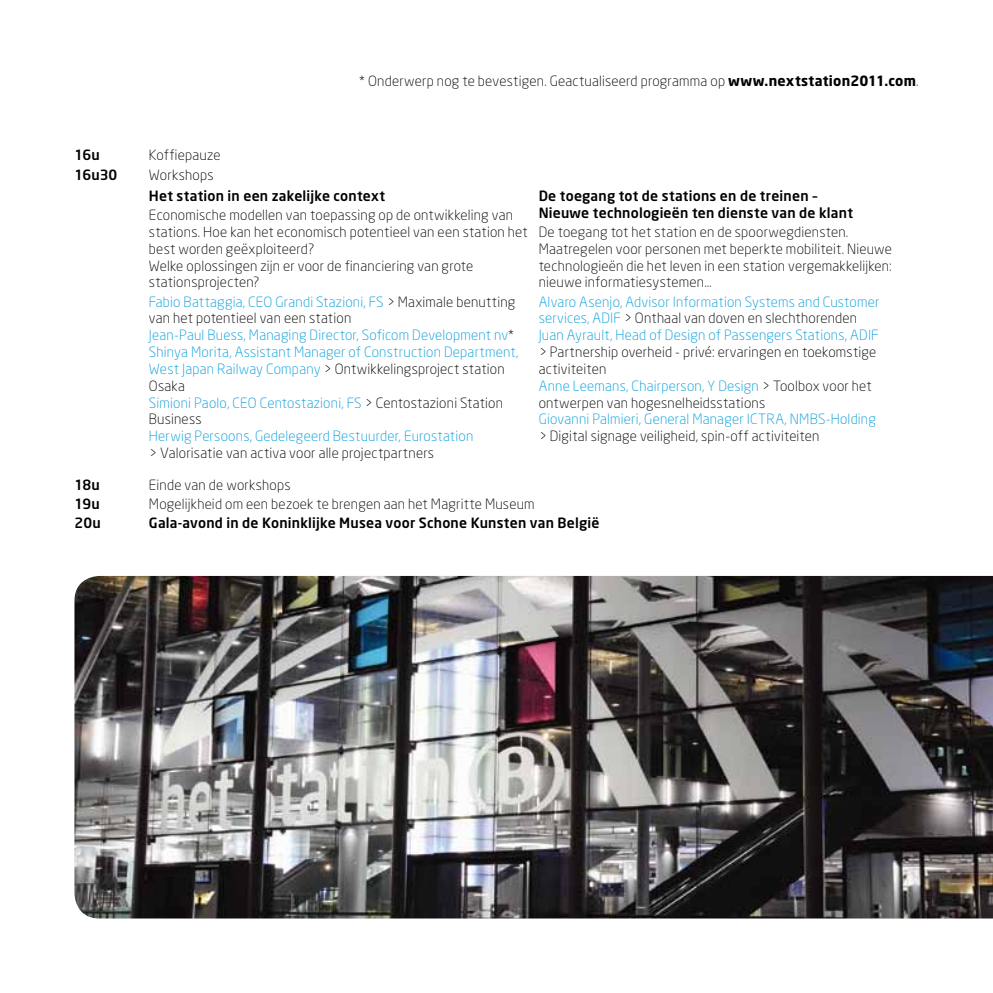
<style>
.page{position:relative;width:993px;height:993px;background:#fff}
.page>*{position:absolute;margin:0;border:0;box-sizing:border-box;transform-origin:0 0}
.t1{font:300 14px/16.8px "Neo Sans";letter-spacing:.015em;color:#000}
.t2{font:300 14px/16.8px "Neo Sans";letter-spacing:.015em;color:#009cda}
.t3{font:500 14px/16.8px "Neo Sans";letter-spacing:.015em;color:#000}
.s1{font-weight:700}
.s2{color:#000}
.s3{color:#009cda}
</style>
<div class="page">
<img style="left:74px;top:575px;width:918px;height:343px">
<p class="t1" style="left:359px;top:72px;width:560px">* Onderwerp nog te bevestigen. Geactualiseerd programma op <span class="s1">www.nextstation2011.com</span>.</p>
<p class="t3" style="left:74px;top:146px;width:27px">16u</p>
<p class="t1" style="left:149px;top:147px;width:73px">Koffiepauze</p>
<p class="t3" style="left:74px;top:166px;width:44px">16u30</p>
<p class="t1" style="left:149px;top:166px;width:66px">Workshops</p>
<p class="t3" style="left:149px;top:187px;width:238px">Het station in een zakelijke context</p>
<p class="t1" style="left:149px;top:206px;width:380px">Economische modellen van toepassing op de ontwikkeling van stations. Hoe kan het economisch potentieel van een station het best worden geëxploiteerd?<br>Welke oplossingen zijn er voor de financiering van grote stationsprojecten?</p>
<p class="t2" style="left:149px;top:293px;width:371px">Fabio Battaggia, CEO Grandi Stazioni, FS <span class="s2">&gt; Maximale benutting van het potentieel van een station<br></span>Jean-Paul Buess, Managing Director, Soficom Development nv<span class="s2">* </span>Shinya Morita, Assistant Manager of Construction Department, West Japan Railway Company <span class="s2">&gt; Ontwikkelingsproject station Osaka<br></span>Simioni Paolo, CEO Centostazioni, FS <span class="s2">&gt; Centostazioni Station Business</span></p>
<p class="t2" style="left:149px;top:427px;width:326px">Herwig Persoons, Gedelegeerd Bestuurder, Eurostation</p>
<p class="t1" style="left:149px;top:444px;width:286px">&gt; Valorisatie van activa voor alle projectpartners</p>
<p class="t3" style="left:538px;top:187px;width:316px">De toegang tot de stations en de treinen –<br>Nieuwe technologieën ten dienste van de klant</p>
<p class="t1" style="left:538px;top:223px;width:355px">De toegang tot het station en de spoorwegdiensten.<br>Maatregelen voor personen met beperkte mobiliteit. Nieuwe technologieën die het leven in een station vergemakkelijken: nieuwe informatiesystemen…</p>
<p class="t2" style="left:538px;top:293px;width:342px">Alvaro Asenjo, Advisor Information Systems and Customer services, ADIF <span class="s2">&gt; Onthaal van doven en slechthorenden<br></span>Juan Ayrault, Head of Design of Passengers Stations, ADIF</p>
<p class="t1" style="left:538px;top:343px;width:339px">&gt; Partnership overheid - privé: ervaringen en toekomstige activiteiten<br><span class="s3">Anne Leemans, Chairperson, Y Design</span> &gt; Toolbox voor het ontwerpen van hogesnelheidsstations</p>
<p class="t2" style="left:538px;top:410px;width:338px">Giovanni Palmieri, General Manager ICTRA, NMBS-Holding</p>
<p class="t1" style="left:538px;top:427px;width:282px">&gt; Digital signage veiligheid, spin-off activiteiten</p>
<p class="t3" style="left:74px;top:475px;width:27px">18u</p>
<p class="t1" style="left:149px;top:476px;width:143px">Einde van de workshops</p>
<p class="t3" style="left:74px;top:495px;width:27px">19u</p>
<p class="t1" style="left:149px;top:495px;width:387px">Mogelijkheid om een bezoek te brengen aan het Magritte Museum</p>
<p class="t3" style="left:74px;top:514px;width:28px">20u</p>
<p class="t3" style="left:149px;top:514px;width:452px">Gala-avond in de Koninklijke Musea voor Schone Kunsten van België</p>
</div>
